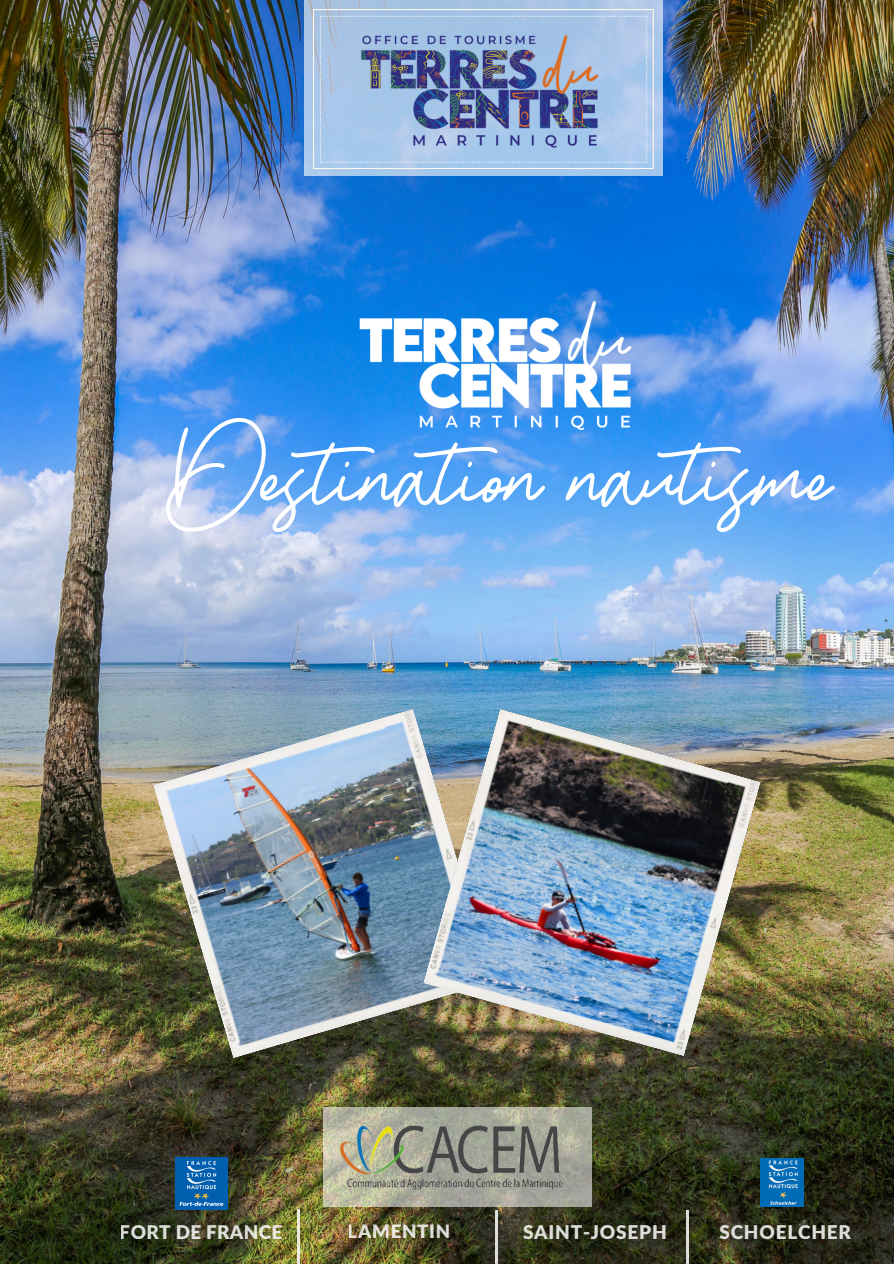
<style>
.page{position:relative;width:894px;height:1264px;background:#fff}
.page>*{position:absolute;margin:0;border:0;box-sizing:border-box;transform-origin:0 0}
.t1{font:142.2px "Boss Signature";color:#fff}
.t2{font:900 19.05px "Lato Latin";letter-spacing:.04em;color:#fff}
.t3{font:900 18.9px "Lato Latin";letter-spacing:.015em;color:#fff}
.t4{font:900 18.45px "Lato Latin";letter-spacing:.04em;color:#fff}
</style>
<div class="page">
<img style="left:0;top:0;width:893px;height:1263px">
<img style="left:153px;top:709px;width:340px;height:349px">
<img style="left:423px;top:709px;width:337px;height:347px">
<hr style="left:297px;top:1208px;width:3px;height:55px;background:#fff">
<hr style="left:495px;top:1210px;width:3px;height:53px;background:#fff">
<svg style="left:323px;top:1107px;width:269px;height:99px;background:#adae9d"></svg>
<img style="left:335px;top:1123px;width:232px;height:68px">
<hr style="left:685px;top:1210px;width:3px;height:53px;background:#fff">
<img style="left:175px;top:1157px;width:52px;height:52px">
<img style="left:760px;top:1158px;width:43px;height:48px">
<img style="left:296px;top:0;width:366px;height:155px">
<img style="left:285px;top:155px;width:420px;height:420px">
<p class="t1" style="left:164px;top:401px;width:669px">Destination nautisme</p>
<p class="t3" style="left:120px;top:1223px;width:164px">FORT DE FRANCE</p>
<p class="t4" style="left:348px;top:1223px;width:104px">LAMENTIN</p>
<p class="t2" style="left:523px;top:1223px;width:145px">SAINT-JOSEPH</p>
<p class="t2" style="left:719px;top:1223px;width:133px">SCHOELCHER</p>
</div>
